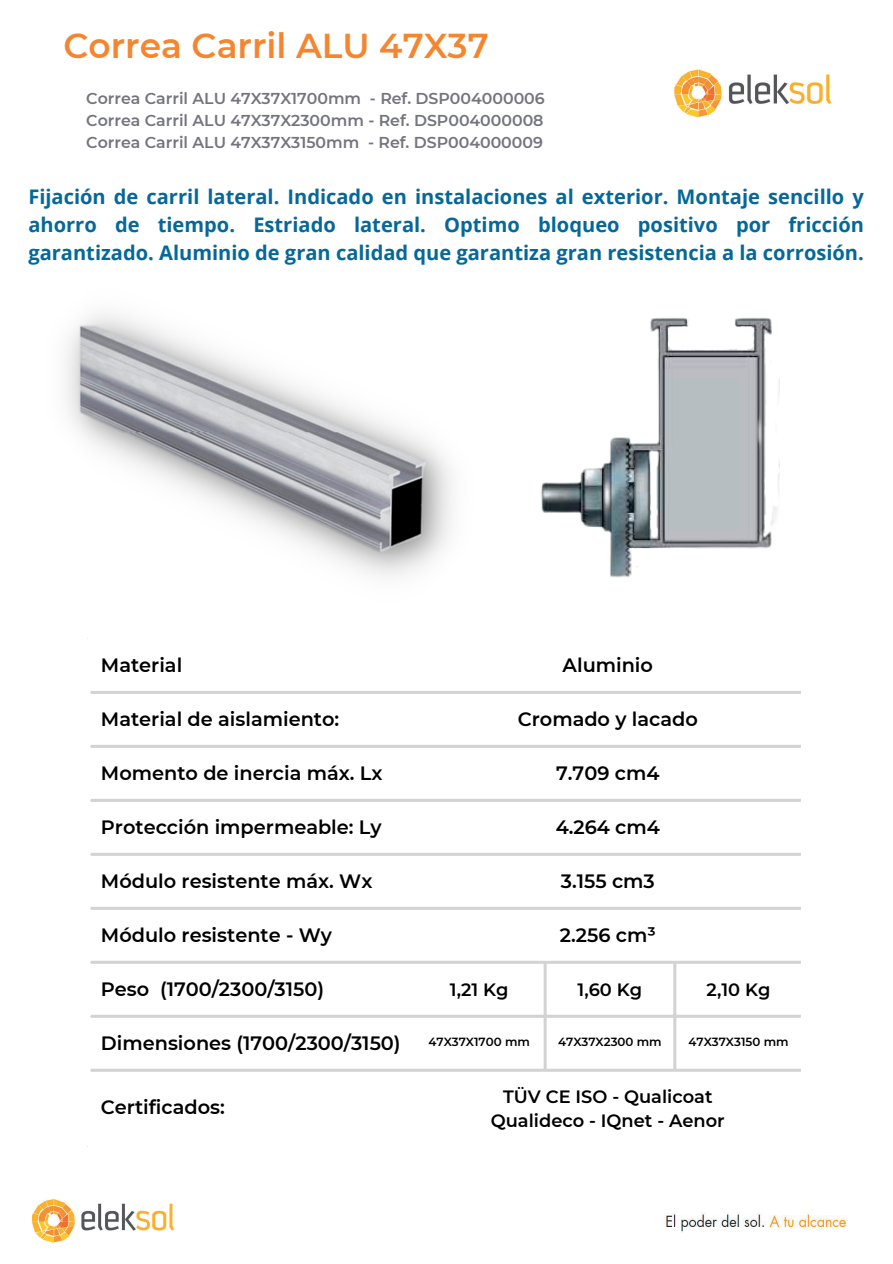
<style>
.page{position:relative;width:893px;height:1264px;background:#fff}
.page>*{position:absolute;margin:0;border:0;box-sizing:border-box;transform-origin:0 0}
.t1{font:600 34.5px "Montserrat";color:#f58630}
.t2{font:700 20.1px/28px "Open Sans";color:#04689a;text-align:justify}
.t3{font:600 19.35px "Montserrat";color:#000}
.t4{font:600 17.85px "Montserrat";color:#000}
.t5{font:600 15.75px "Montserrat";color:#73747d}
.t6{font:600 11.85px "Montserrat";color:#000}
</style>
<div class="page">
<img style="left:32px;top:1199px;width:143px;height:44px">
<img style="left:674px;top:69px;width:158px;height:49px">
<hr style="left:543px;top:963px;width:3px;height:105px;background:#d3d3d3">
<hr style="left:673px;top:963px;width:3px;height:105px;background:#d3d3d3">
<hr style="left:91px;top:691px;width:709px;height:3px;background:#d3d3d3">
<hr style="left:91px;top:745px;width:709px;height:3px;background:#d3d3d3">
<hr style="left:91px;top:799px;width:709px;height:3px;background:#d3d3d3">
<hr style="left:91px;top:852px;width:709px;height:3px;background:#d3d3d3">
<hr style="left:91px;top:906px;width:709px;height:3px;background:#d3d3d3">
<hr style="left:91px;top:960px;width:709px;height:3px;background:#d3d3d3">
<hr style="left:91px;top:1014px;width:709px;height:3px;background:#d3d3d3">
<hr style="left:91px;top:1068px;width:709px;height:3px;background:#d3d3d3">
<img style="left:665px;top:1212px;width:182px;height:20px">
<img style="left:66px;top:314px;width:387px;height:262px">
<img style="left:541px;top:317px;width:238px;height:261px">
<p class="t1" style="left:63px;top:24px;width:426px">Correa Carril ALU 47X37</p>
<p class="t5" style="left:86px;top:89px;width:460px">Correa Carril ALU 47X37X1700mm - Ref. DSP004000006</p>
<p class="t5" style="left:86px;top:111px;width:459px">Correa Carril ALU 47X37X2300mm - Ref. DSP004000008</p>
<p class="t5" style="left:86px;top:133px;width:458px">Correa Carril ALU 47X37X3150mm - Ref. DSP004000009</p>
<p class="t2" style="left:28px;top:182px;width:837px">Fijación de carril lateral. Indicado en instalaciones al exterior. Montaje sencillo y ahorro de tiempo. Estriado lateral. Optimo bloqueo positivo por fricción garantizado. Aluminio de gran calidad que garantiza gran resistencia a la corrosión.</p>
<p class="t3" style="left:101px;top:653px;width:83px">Material</p>
<p class="t3" style="left:562px;top:653px;width:92px">Aluminio</p>
<p class="t3" style="left:101px;top:707px;width:240px">Material de aislamiento:</p>
<p class="t3" style="left:517px;top:707px;width:182px">Cromado y lacado</p>
<p class="t3" style="left:101px;top:761px;width:283px">Momento de inercia máx. Lx</p>
<p class="t3" style="left:556px;top:761px;width:105px">7.709 cm4</p>
<p class="t3" style="left:101px;top:815px;width:282px">Protección impermeable: Ly</p>
<p class="t3" style="left:555px;top:815px;width:106px">4.264 cm4</p>
<p class="t3" style="left:101px;top:869px;width:273px">Módulo resistente máx. Wx</p>
<p class="t3" style="left:560px;top:869px;width:95px">3.155 cm3</p>
<p class="t3" style="left:101px;top:922px;width:233px">Módulo resistente - Wy</p>
<p class="t3" style="left:560px;top:922px;width:97px">2.256 cm³</p>
<p class="t3" style="left:101px;top:976px;width:225px">Peso (1700/2300/3150)</p>
<p class="t4" style="left:450px;top:978px;width:60px">1,21 Kg</p>
<p class="t4" style="left:577px;top:978px;width:66px">1,60 Kg</p>
<p class="t4" style="left:706px;top:978px;width:65px">2,10 Kg</p>
<p class="t3" style="left:101px;top:1030px;width:301px">Dimensiones (1700/2300/3150)</p>
<p class="t6" style="left:428px;top:1034px;width:103px">47X37X1700 mm</p>
<p class="t6" style="left:558px;top:1034px;width:105px">47X37X2300 mm</p>
<p class="t6" style="left:688px;top:1034px;width:102px">47X37X3150 mm</p>
<p class="t3" style="left:101px;top:1095px;width:125px">Certificados:</p>
<p class="t4" style="left:503px;top:1085px;width:211px">TÜV CE ISO - Qualicoat</p>
<p class="t4" style="left:491px;top:1109px;width:235px">Qualideco - IQnet - Aenor</p>
</div>
